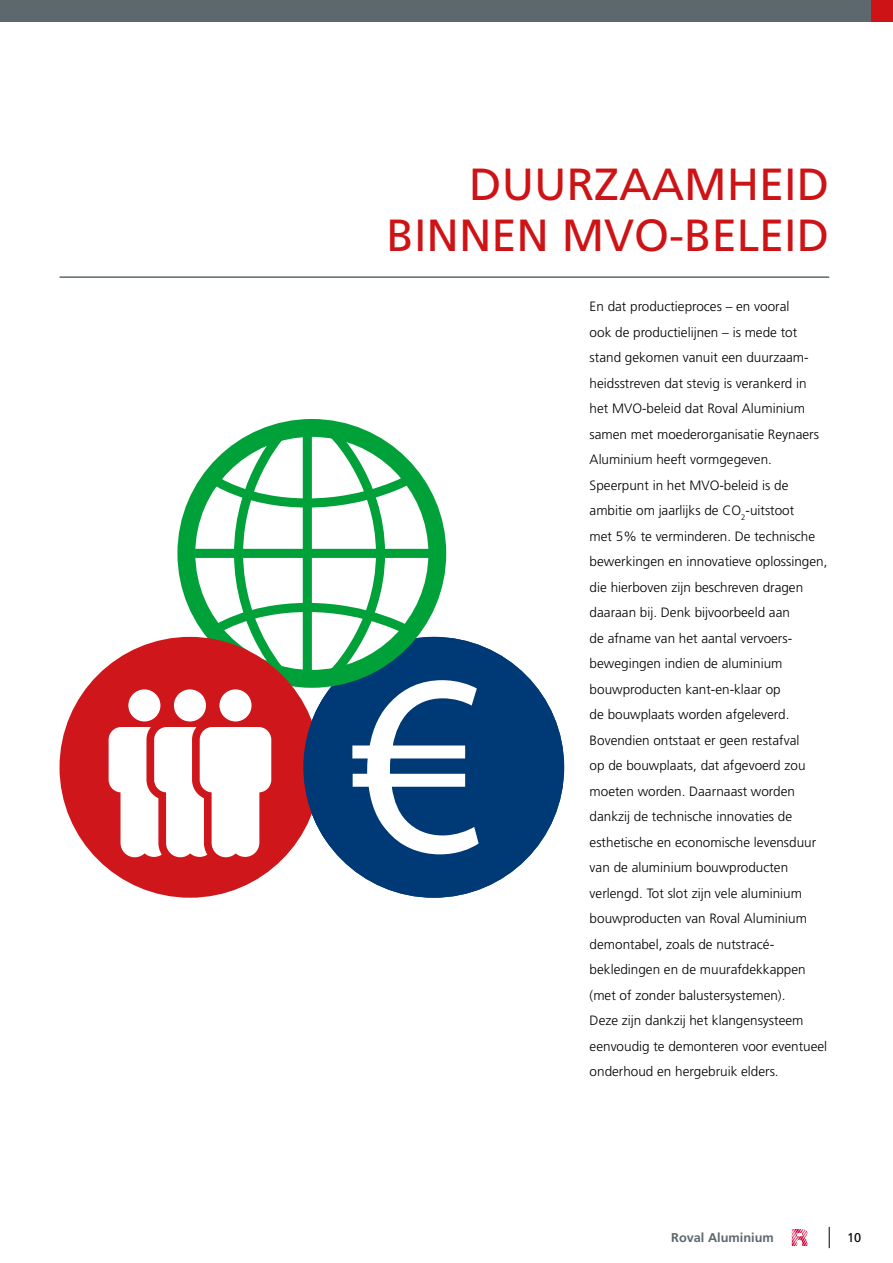
<style>
.page{position:relative;width:893px;height:1263px;background:#fff}
.page>*{position:absolute;margin:0;border:0;box-sizing:border-box;transform-origin:0 0}
.t1{font:45px/51px "Frutiger LT Std";color:#cd1316}
.t2{font:300 13.5px/25.5px "Frutiger";color:#000}
.t3{font:700 12.75px "Frutiger LT Std";color:#5d686d}
.t4{font:12.75px "Frutiger";color:#000}
</style>
<div class="page">
<hr style="left:60px;top:276px;width:769px;height:2px;background:#5d686d">
<div style="left:311px;top:644px;width:246px;height:246px;background:#003a76;border-radius:50%"></div>
<div style="left:303px;top:637px;width:261px;height:261px;border:15px solid #003a76;border-radius:50%"></div>
<svg style="left:67px;top:672px;width:209px;height:218px;fill:#cf161b"></svg>
<div style="left:60px;top:637px;width:260px;height:261px;border:15px solid #cf161b;border-radius:50%"></div>
<svg style="left:101px;top:420px;width:378px;height:445px"></svg>
<div style="left:219px;top:689px;width:33px;height:32px;background:#fff;border-radius:50%"></div>
<div style="left:0;top:0;width:893px;height:21px;background:#5d686d"></div>
<div style="left:872px;top:0;width:21px;height:21px;background:#cd1316"></div>
<svg style="left:792px;top:1229px;width:16px;height:17px"></svg>
<svg style="left:829px;top:1227px;width:1px;height:21px"></svg>
<h1 class="t1" style="left:387px;top:159px;width:444px;text-indent:83px">DUURZAAMHEID<br>BINNEN MVO</h1>
<h1 class="t1" style="left:669px;top:210px;width:162px">-BELEID</h1>
<p class="t2" style="left:590px;top:294px;width:239px">En dat productieproces – en vooral<br>ook de productielijnen – is mede tot stand gekomen vanuit een duurzaam&shy;heidsstreven dat stevig is verankerd in het MVO-beleid dat Roval Aluminium samen met moederorganisatie Reynaers Aluminium heeft vormgegeven.<br>Speerpunt in het MVO-beleid is de ambitie om jaarlijks de CO<sub>2</sub>-uitstoot<br>met 5% te verminderen. De technische bewerkingen en innovatieve oplossingen, die hierboven zijn beschreven dragen daaraan bij. Denk bijvoorbeeld aan<br>de afname van het aantal vervoers&shy;bewegingen indien de aluminium bouwproducten kant-en-klaar op<br>de bouwplaats worden afgeleverd.<br>Bovendien ontstaat er geen restafval<br>op de bouwplaats, dat afgevoerd zou moeten worden. Daarnaast worden dankzij de technische innovaties de esthetische en economische levensduur van de aluminium bouwproducten verlengd. Tot slot zijn vele aluminium bouwproducten van Roval Aluminium demontabel, zoals de nutstracé&shy;bekledingen en de muurafdekkappen (met of zonder balustersystemen).<br>Deze zijn dankzij het klangensysteem eenvoudig te demonteren voor eventueel onderhoud en hergebruik elders.</p>
<p class="t3" style="left:671px;top:1230px;width:104px">Roval Aluminium</p>
<p class="t4" style="left:847px;top:1230px;width:16px">10</p>
</div>
